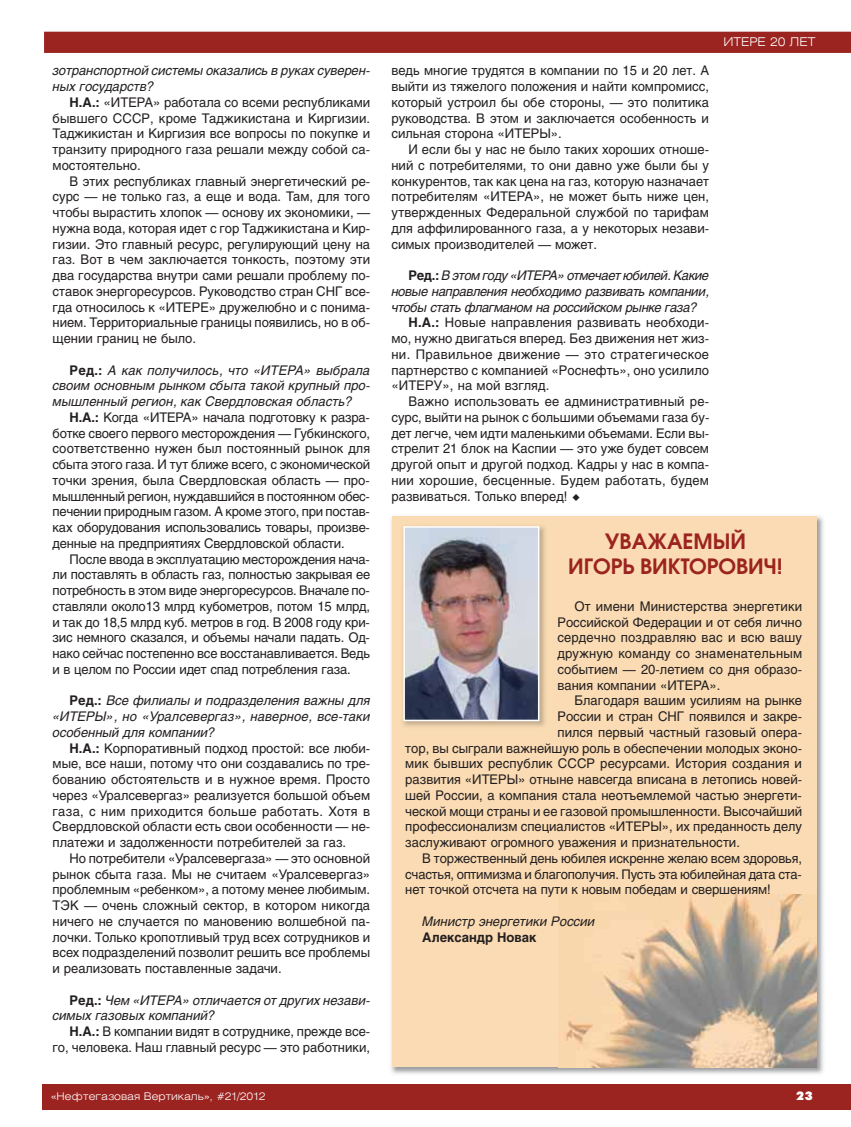
<style>
.page{position:relative;width:851px;height:1127px;background:#fff}
.page>*{position:absolute;margin:0;border:0;box-sizing:border-box;transform-origin:0 0}
.t1{font:600 21px/25.2px "Avant Garde Gothic C";color:#9c2420;text-align:center}
.t2{font:13.2px/15.8px "Helios";color:#231f20;text-align:justify}
.t3{font:italic 13.2px/15.8px "Helios";color:#231f20}
.t4{font:italic 13.2px "Helios";letter-spacing:-.025em;color:#231f20}
.t5{font:13.2px "Helios";letter-spacing:-.02em;color:#231f20}
.t6{font:italic 13.2px "Helios";letter-spacing:-.03em;color:#231f20}
.t7{font:13.2px "Helios";letter-spacing:.025em;color:#231f20}
.t8{font:700 13.2px "Helios";color:#231f20}
.t9{font:300 12px "Helios Ext";color:#fff}
.t10{font:12px "Futura Futuris XC";color:#fff}
.t11{font:300 10.5px "Helios Ext";color:#fff}
.s1{font-weight:700}
.s2{font-weight:700;font-style:normal}
.s3{font-family:"Lucida Grande"}
</style>
<div class="page">
<div style="left:43px;top:1084px;width:807px;height:26px;background:#9c2420"></div>
<svg style="left:44px;top:31px;width:806px;height:22px;background:#9f2b27"></svg>
<img style="left:391px;top:516px;width:433px;height:558px">
<div style="left:392px;top:516px;width:424px;height:551px;background:#fadbb3"></div>
<img style="left:558px;top:894px;width:258px;height:174px">
<img style="left:403px;top:526px;width:142px;height:201px">
<img style="left:406px;top:529px;width:130px;height:189px">
<div style="left:403px;top:526px;width:136px;height:195px;border:2px solid #fff"></div>
<p class="t3" style="left:53px;top:64px;width:319px">зотранспортной системы оказались в руках суверен&shy;ных государств?</p>
<p class="t2" style="left:53px;top:96px;width:319px;text-indent:17px"><span class="s1">Н.А.:</span> «ИТЕРА» работала со всеми республиками бывшего СССР, кроме Таджикистана и Киргизии.<br>Таджикистан и Киргизия все вопросы по покупке и транзиту природного газа решали между собой са&shy;мостоятельно.</p>
<p class="t2" style="left:53px;top:174px;width:319px;text-indent:17px">В этих республиках главный энергетический ре&shy;сурс — не только газ, а еще и вода. Там, для того чтобы вырастить хлопок — основу их экономики, — нужна вода, которая идет с гор Таджикистана и Кир&shy;гизии. Это главный ресурс, регулирующий цену на газ. Вот в чем заключается тонкость, поэтому эти два государства внутри сами решали проблему по&shy;ставок энергоресурсов. Руководство стран СНГ все&shy;гда относилось к «ИТЕРЕ» дружелюбно и с понима&shy;нием. Территориальные границы появились, но в об&shy;щении границ не было.</p>
<p class="t3" style="left:53px;top:363px;width:319px;text-align:justify;text-indent:17px"><span class="s2">Ред.:</span> А как получилось, что «ИТЕРА» выбрала своим основным рынком сбыта такой крупный про&shy;мышленный регион, как Свердловская область?</p>
<p class="t2" style="left:53px;top:411px;width:319px;text-indent:17px"><span class="s1">Н.А.:</span> Когда «ИТЕРА» начала подготовку к разра&shy;ботке своего первого месторождения — Губкинского, соответственно нужен был постоянный рынок для сбыта этого газа. И тут ближе всего, с экономической точки зрения, была Свердловская область — про&shy;мышленный регион, нуждавшийся в постоянном обес&shy;печении природным газом. А кроме этого, при постав&shy;ках оборудования использовались товары, произве&shy;денные на предприятиях Свердловской области.</p>
<p class="t2" style="left:53px;top:552px;width:319px;text-indent:17px">После ввода в эксплуатацию месторождения нача&shy;ли поставлять в область газ, полностью закрывая ее потребность в этом виде энергоресурсов. Вначале по&shy;ставляли около13 млрд кубометров, потом 15 млрд, и так до 18,5 млрд куб. метров в год. В 2008 году кри&shy;зис немного сказался, и объемы начали падать. Од&shy;нако сейчас постепенно все восстанавливается. Ведь и в целом по России идет спад потребления газа.</p>
<p class="t3" style="left:53px;top:694px;width:319px;text-align:justify;text-indent:17px"><span class="s2">Ред.:</span> Все филиалы и подразделения важны для «ИТЕРЫ», но «Уралсевергаз», наверное, все-таки особенный для компании?</p>
<p class="t2" style="left:53px;top:741px;width:319px;text-indent:17px"><span class="s1">Н.А.:</span> Корпоративный подход простой: все люби&shy;мые, все наши, потому что они создавались по тре&shy;бованию обстоятельств и в нужное время. Просто через «Уралсевергаз» реализуется большой объем газа, с ним приходится больше работать. Хотя в Свердловской области есть свои особенности — не&shy;платежи и задолженности потребителей за газ.</p>
<p class="t2" style="left:53px;top:852px;width:319px;text-indent:17px">Но потребители «Уралсевергаза» — это основной рынок сбыта газа. Мы не считаем «Уралсевергаз» проблемным «ребенком», а потому менее любимым.<br>ТЭК — очень сложный сектор, в котором никогда ничего не случается по мановению волшебной па&shy;лочки. Только кропотливый труд всех сотрудников и всех подразделений позволит решить все проблемы и реализовать поставленные задачи.</p>
<p class="t3" style="left:53px;top:993px;width:319px;text-indent:17px"><span class="s2">Ред.:</span> Чем «ИТЕРА» отличается от других незави&shy;симых газовых компаний?</p>
<p class="t2" style="left:53px;top:1025px;width:319px;text-align:right"><span class="s1">Н.А.:</span> В компании видят в сотруднике, прежде все&shy;го, человека. Наш главный ресурс — это работники,</p>
<p class="t11" style="left:51px;top:1092px;width:216px">«Нефтегазовая Вертикаль», #21/2012</p>
<p class="t2" style="left:391px;top:64px;width:319px">ведь многие трудятся в компании по 15 и 20 лет. А выйти из тяжелого положения и найти компромисс, который устроил бы обе стороны, — это политика руководства. В этом и заключается особенность и сильная сторона «ИТЕРЫ».</p>
<p class="t2" style="left:391px;top:143px;width:319px;text-indent:17px">И если бы у нас не было таких хороших отноше&shy;ний с потребителями, то они давно уже были бы у конкурентов, так как цена на газ, которую назначает потребителям «ИТЕРА», не может быть ниже цен, утвержденных Федеральной службой по тарифам для аффилированного газа, а у некоторых незави&shy;симых производителей — может.</p>
<p class="t6" style="left:408px;top:270px;width:302px"><span class="s2">Ред.:</span> В этом году «ИТЕРА» отмечает юбилей. Какие</p>
<p class="t4" style="left:391px;top:286px;width:319px">новые направления необходимо развивать компании,</p>
<p class="t4" style="left:391px;top:302px;width:307px">чтобы стать флагманом на российском рынке газа?</p>
<p class="t2" style="left:408px;top:316px;width:302px"><span class="s1">Н.А.:</span> Новые направления развивать необходи-</p>
<p class="t2" style="left:391px;top:332px;width:319px">мо, нужно двигаться вперед. Без движения нет жиз-</p>
<p class="t7" style="left:391px;top:349px;width:319px">ни. Правильное движение — это стратегическое</p>
<p class="t2" style="left:391px;top:363px;width:319px">партнерство с компанией «Роснефть», оно усилило</p>
<p class="t2" style="left:391px;top:379px;width:159px">«ИТЕРУ», на мой взгляд.</p>
<p class="t2" style="left:408px;top:395px;width:302px">Важно использовать ее административный ре-</p>
<p class="t2" style="left:391px;top:411px;width:319px">сурс, выйти на рынок с большими объемами газа бу-</p>
<p class="t2" style="left:391px;top:426px;width:319px">дет легче, чем идти маленькими объемами. Если вы-</p>
<p class="t2" style="left:391px;top:442px;width:319px">стрелит 21 блок на Каспии — это уже будет совсем</p>
<p class="t2" style="left:391px;top:458px;width:319px">другой опыт и другой подход. Кадры у нас в компа-</p>
<p class="t2" style="left:391px;top:474px;width:319px">нии хорошие, бесценные. Будем работать, будем</p>
<p class="t2" style="left:391px;top:489px;width:191px">развиваться. Только вперед! <span class="s3">◆</span></p>
<p class="t9" style="left:723px;top:37px;width:93px">ИТЕРЕ 20 ЛЕТ</p>
<h1 class="t1" style="left:568px;top:531px;width:216px">УВАЖАЕМЫЙ<br>ИГОРЬ ВИКТОРОВИЧ!</h1>
<p class="t2" style="left:557px;top:600px;width:246px;text-indent:17px">От имени Министерства энергетики Российской Федерации и от себя лично сердечно поздравляю вас и всю вашу дружную команду со знаменательным событием — 20-летием со дня образо&shy;вания компании «ИТЕРА».</p>
<p class="t2" style="left:574px;top:694px;width:229px">Благодаря вашим усилиям на рынке</p>
<p class="t2" style="left:557px;top:710px;width:246px">России и стран СНГ появился и закре-</p>
<p class="t2" style="left:557px;top:726px;width:246px">пился первый частный газовый опера-</p>
<p class="t2" style="left:405px;top:741px;width:398px">тор, вы сыграли важнейшую роль в обеспечении молодых эконо-</p>
<p class="t2" style="left:405px;top:757px;width:398px">мик бывших республик СССР ресурсами. История создания и</p>
<p class="t2" style="left:405px;top:773px;width:398px">развития «ИТЕРЫ» отныне навсегда вписана в летопись новей-</p>
<p class="t2" style="left:405px;top:789px;width:398px">шей России, а компания стала неотъемлемой частью энергети-</p>
<p class="t2" style="left:405px;top:804px;width:398px">ческой мощи страны и ее газовой промышленности. Высочайший</p>
<p class="t2" style="left:405px;top:820px;width:398px">профессионализм специалистов «ИТЕРЫ», их преданность делу</p>
<p class="t2" style="left:405px;top:836px;width:336px">заслуживают огромного уважения и признательности.</p>
<p class="t2" style="left:422px;top:852px;width:381px">В торжественный день юбилея искренне желаю всем здоровья,</p>
<p class="t5" style="left:405px;top:869px;width:398px">счастья, оптимизма и благополучия. Пусть эта юбилейная дата ста-</p>
<p class="t2" style="left:405px;top:883px;width:367px">нет точкой отсчета на пути к новым победам и свершениям!</p>
<p class="t3" style="left:422px;top:915px;width:174px">Министр энергетики России</p>
<p class="t8" style="left:422px;top:932px;width:115px">Александр Новак</p>
<p class="t10" style="left:796px;top:1091px;width:18px">23</p>
</div>
